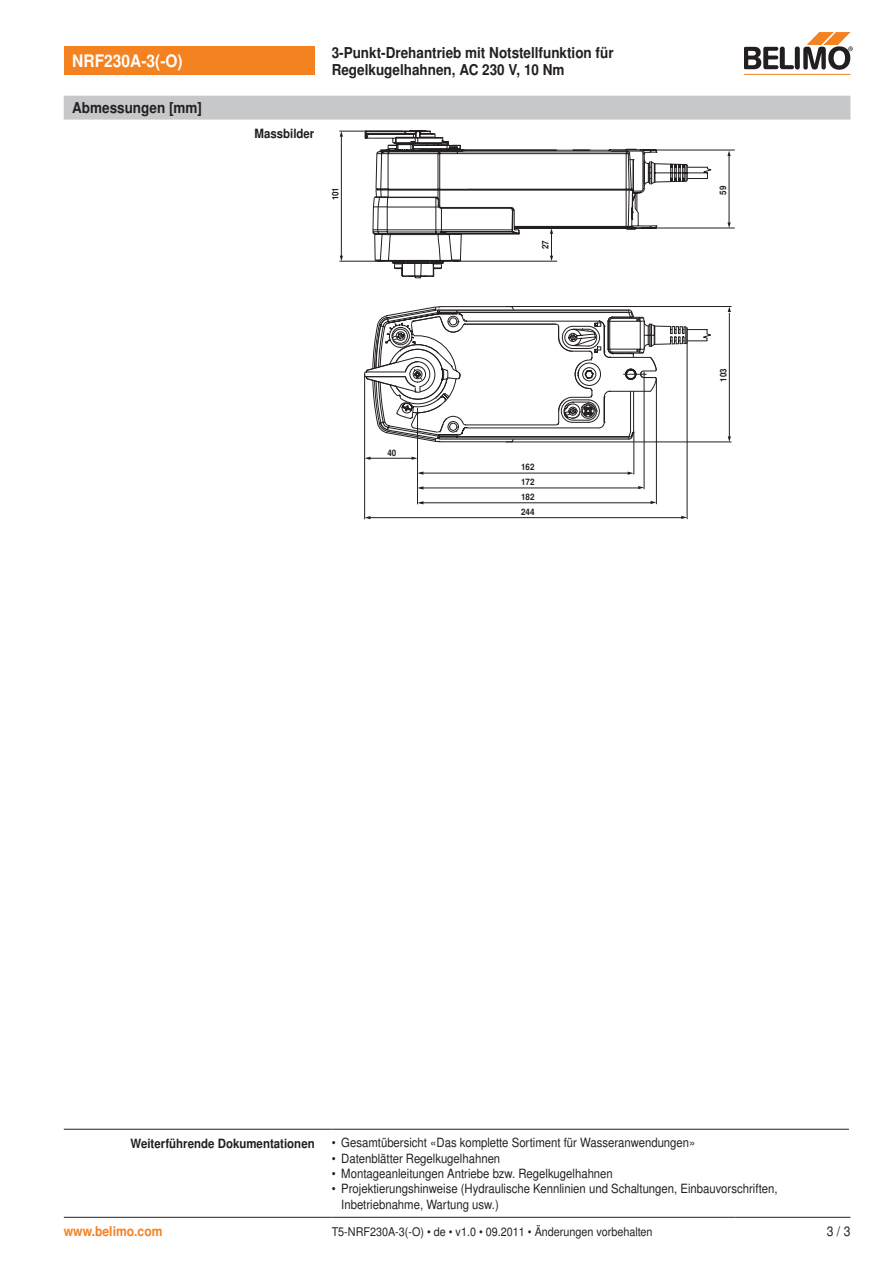
<style>
.page{position:relative;width:893px;height:1263px;background:#fff}
.page>*{position:absolute;margin:0;border:0;box-sizing:border-box;transform-origin:0 0}
.Überschrift_2_invers{font:700 17.25px "Nimbus Sans BEL";color:#fff;scale:.9 1}
.Überschrift_2{font:700 15px/16.5px "Nimbus Sans BEL";color:#231f20;scale:.9 1}
.Titel_1{font:700 15px "Nimbus Sans BEL";color:#231f20;scale:.9 1}
.www_links{font:700 13.5px "Nimbus Sans BEL";color:#f58220;scale:.9 1}
.Zahl_Seite_rechts{font:13.5px "Nimbus Sans BEL";color:#231f20;scale:.9 1}
.Aufzählung_8_5__2_25{font:12.75px/15.3px "Nimbus Sans BEL";color:#231f20;scale:.89 1}
.Marginalien{font:700 12.75px "Nimbus Sans BEL";color:#231f20;scale:.9 1}
.Lauftext_8{font:12px "Nimbus Sans BEL";color:#231f20;scale:.9 1}
.t1{font:700 8.85px/14.9px "Nimbus Sans BEL";color:#231f20;text-align:justify;scale:.9 1}
</style>
<div class="page">
<div style="left:64px;top:47px;width:251px;height:28px;background:#f58220"></div>
<hr style="left:744px;top:74px;width:106px;height:1px;background:#f58220">
<svg style="left:744px;top:33px;width:109px;height:37px"></svg>
<hr style="left:64px;top:1217px;width:268px;height:1px;background:#231f20">
<hr style="left:332px;top:1217px;width:404px;height:1px;background:#231f20">
<hr style="left:736px;top:1217px;width:114px;height:1px;background:#231f20">
<div style="left:64px;top:96px;width:786px;height:24px;background:#c7c8ca"></div>
<hr style="left:339px;top:261px;width:218px;height:1px;background:#231f20">
<hr style="left:341px;top:134px;width:1px;height:123px;background:#231f20">
<svg style="left:340px;top:256px;width:3px;height:5px"></svg>
<hr style="left:339px;top:131px;width:65px;height:1px;background:#231f20">
<svg style="left:340px;top:131px;width:3px;height:6px"></svg>
<svg style="left:365px;top:131px;width:346px;height:147px"></svg>
<hr style="left:652px;top:228px;width:83px;height:1px;background:#231f20">
<hr style="left:652px;top:150px;width:83px;height:1px;background:#231f20">
<hr style="left:729px;top:155px;width:1px;height:69px;background:#231f20">
<svg style="left:727px;top:222px;width:4px;height:6px"></svg>
<svg style="left:727px;top:151px;width:4px;height:5px"></svg>
<hr style="left:419px;top:473px;width:209px;height:1px;background:#231f20">
<hr style="left:644px;top:372px;width:1px;height:117px;background:#231f20">
<svg style="left:638px;top:486px;width:6px;height:3px"></svg>
<svg style="left:628px;top:472px;width:5px;height:3px"></svg>
<hr style="left:419px;top:488px;width:221px;height:1px;background:#231f20">
<svg style="left:418px;top:486px;width:5px;height:4px"></svg>
<hr style="left:656px;top:379px;width:1px;height:125px;background:#231f20">
<svg style="left:651px;top:501px;width:5px;height:3px"></svg>
<hr style="left:419px;top:502px;width:233px;height:1px;background:#231f20">
<hr style="left:687px;top:342px;width:1px;height:177px;background:#231f20">
<svg style="left:681px;top:516px;width:6px;height:3px"></svg>
<hr style="left:369px;top:517px;width:314px;height:1px;background:#231f20">
<hr style="left:417px;top:408px;width:1px;height:96px;background:#231f20">
<hr style="left:369px;top:458px;width:44px;height:1px;background:#231f20">
<svg style="left:412px;top:457px;width:5px;height:3px"></svg>
<svg style="left:365px;top:457px;width:5px;height:3px"></svg>
<hr style="left:364px;top:374px;width:1px;height:145px;background:#231f20">
<svg style="left:365px;top:516px;width:5px;height:3px"></svg>
<hr style="left:506px;top:306px;width:225px;height:1px;background:#231f20">
<hr style="left:506px;top:442px;width:225px;height:1px;background:#231f20">
<hr style="left:729px;top:313px;width:1px;height:124px;background:#231f20">
<svg style="left:728px;top:436px;width:3px;height:6px"></svg>
<svg style="left:728px;top:307px;width:3px;height:5px"></svg>
<hr style="left:634px;top:432px;width:1px;height:42px;background:#231f20">
<svg style="left:364px;top:306px;width:347px;height:136px"></svg>
<hr style="left:64px;top:1129px;width:268px;height:1px;background:#231f20">
<hr style="left:332px;top:1129px;width:517px;height:1px;background:#231f20">
<p class="Überschrift_2_invers" style="left:72px;top:51px;width:124px">NRF230A-3(-O)</p>
<p class="Überschrift_2" style="left:332px;top:45px;width:315px">3-Punkt-Drehantrieb mit Notstellfunktion für<br>Regelkugelhahnen, AC 230 V, 1 0 Nm</p>
<p class="Titel_1" style="left:72px;top:99px;width:146px">Abmessungen [mm]</p>
<p class="Marginalien" style="left:254px;top:126px;width:68px">Massbilder</p>
<p class="t1" style="left:328px;top:200px;width:16px;rotate:-90deg">101</p>
<p class="t1" style="left:387px;top:445px;width:11px">40</p>
<p class="t1" style="left:538px;top:249px;width:11px;rotate:-90deg">27</p>
<p class="t1" style="left:521px;top:460px;width:16px">162<br>172<br>182<br>244</p>
<p class="t1" style="left:716px;top:195px;width:11px;rotate:-90deg">59</p>
<p class="t1" style="left:716px;top:382px;width:16px;rotate:-90deg">103</p>
<p class="Marginalien" style="left:130px;top:1136px;width:206px">Weiterführende Dokumentationen</p>
<p class="Aufzählung_8_5__2_25" style="left:332px;top:1135px;width:410px">• Gesamtübersicht «Das komplette Sortiment für Wasseranwendungen»</p>
<p class="Aufzählung_8_5__2_25" style="left:332px;top:1151px;width:191px">• Datenblätter Regelkugelhahnen</p>
<p class="Aufzählung_8_5__2_25" style="left:332px;top:1166px;width:317px">• Montageanleitungen Antriebe bzw. Regelkugelhahnen</p>
<p class="Aufzählung_8_5__2_25" style="left:341px;top:1181px;width:492px;text-indent:-10px">• Projektierungshinweise (Hydraulische Kennlinien und Schaltungen, Einbauvorschriften,<br>Inbetriebnahme, Wartung usw.)</p>
<p class="www_links" style="left:64px;top:1223px;width:111px">www.belimo.com</p>
<p class="Lauftext_8" style="left:332px;top:1224px;width:358px">T5-NRF230A-3(-O) • de • v1.0 • 09.2011 • Änderungen vorbehalten</p>
<p class="Zahl_Seite_rechts" style="left:837px;top:1223px;width:17px">/ 3</p>
</div>
